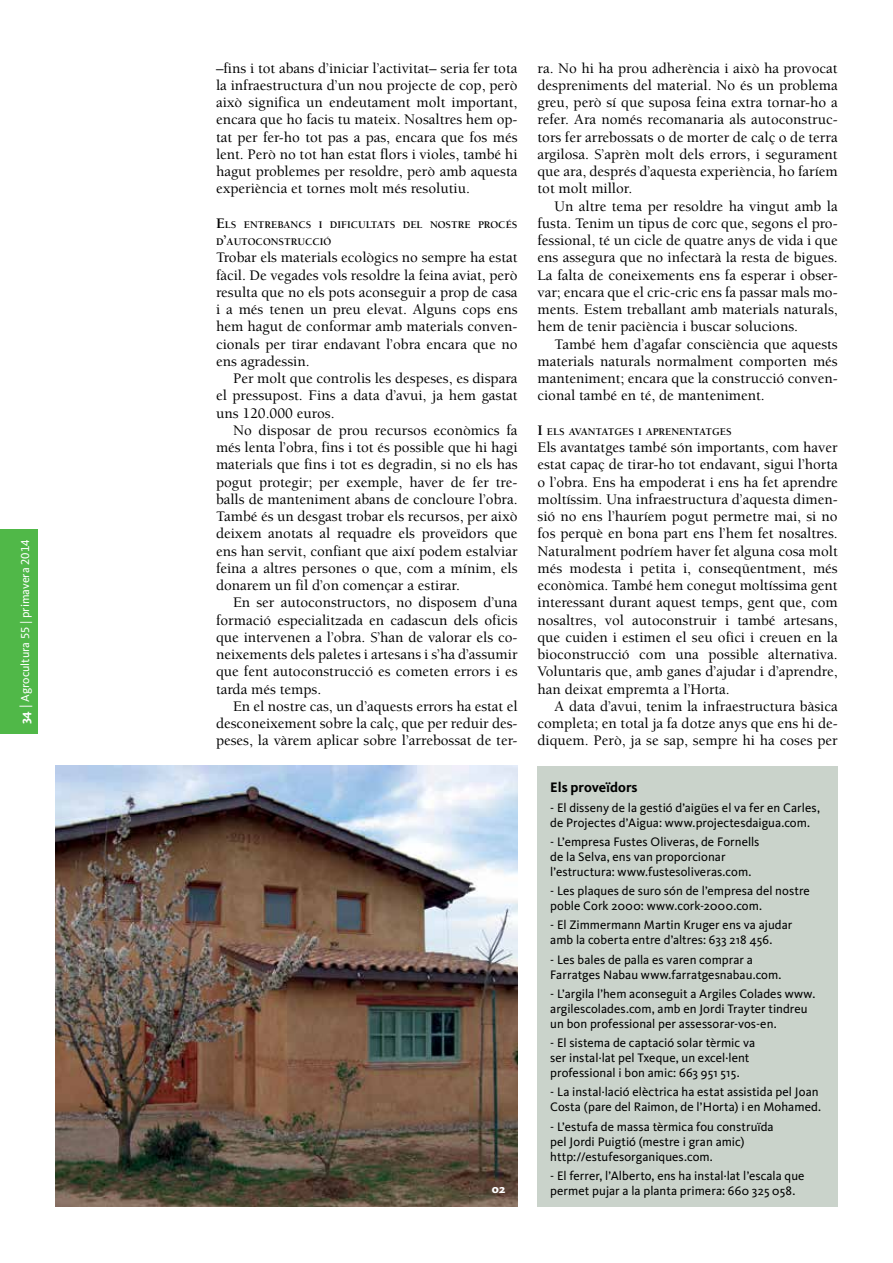
<style>
.page{position:relative;width:893px;height:1263px;background:#fff}
.page>*{position:absolute;margin:0;border:0;box-sizing:border-box;transform-origin:0 0}
.t1{font:500 15px/17.2px "Berkeley";color:#000;text-align:justify}
.t2{font:700 14.25px "Kievit OT";color:#000}
.t3{font:12.75px/15px "Kievit OT";letter-spacing:.005em;color:#000}
.t4{font:12px "Kievit OT";color:#fff}
.t5{font:800 12px "Kievit OT";color:#fff}
.t6{font:700 10.5px/17.2px "Berkeley";color:#000}
.s1{font-weight:700;font-size:12.75px}
.s2{font-size:12.75px}
.s3{font-size:15px}
</style>
<div class="page">
<div style="left:0;top:529px;width:38px;height:204px;background:#50b848"></div>
<div style="left:537px;top:766px;width:301px;height:440px;background:#cad3cb"></div>
<img style="left:55px;top:766px;width:462px;height:440px">
<p class="t4" style="left:18px;top:724px;width:186px;rotate:-90deg"><span class="s1">34</span> <span class="s2">|</span> Agrocultura 55 | primavera 2014</p>
<p class="t1" style="left:216px;top:59px;width:303px">–fins i tot abans d’iniciar l’activitat– seria fer tota la infraestructura d’un nou projecte de cop, però això significa un endeutament molt important, encara que ho facis tu mateix. Nosaltres hem op&shy;tat per fer-ho tot pas a pas, encara que fos més lent. Però no tot han estat flors i violes, també hi hagut problemes per resoldre, però amb aquesta experiència et tornes molt més resolutiu.</p>
<p class="t6" style="left:216px;top:216px;width:303px"><span class="s3">E</span>LS ENTREBANCS I DIFICULTATS DEL NOSTRE PROCÉS<br>D<span class="s3">’</span>AUTOCONSTRUCCIÓ</p>
<p class="t1" style="left:216px;top:249px;width:303px">Trobar els materials ecològics no sempre ha estat fàcil. De vegades vols resoldre la feina aviat, però resulta que no els pots aconseguir a prop de casa i a més tenen un preu elevat. Alguns cops ens hem hagut de conformar amb materials conven&shy;cionals per tirar endavant l’obra encara que no ens agradessin.</p>
<p class="t1" style="left:216px;top:370px;width:303px;text-indent:17px">Per molt que controlis les despeses, es dispara el pressupost. Fins a data d’avui, ja hem gastat uns 120.000 euros.</p>
<p class="t1" style="left:216px;top:422px;width:303px;text-indent:17px">No disposar de prou recursos econòmics fa més lenta l’obra, fins i tot és possible que hi hagi materials que fins i tot es degradin, si no els has pogut protegir; per exemple, haver de fer tre&shy;balls de manteniment abans de concloure l’obra.<br>També és un desgast trobar els recursos, per això deixem anotats al requadre els proveïdors que ens han servit, confiant que així podem estalviar feina a altres persones o que, com a mínim, els donarem un fil d’on començar a estirar.</p>
<p class="t1" style="left:216px;top:594px;width:303px;text-indent:17px">En ser autoconstructors, no disposem d’una formació especialitzada en cadascun dels oficis que intervenen a l’obra. S’han de valorar els co&shy;neixements dels paletes i artesans i s’ha d’assumir que fent autoconstrucció es cometen errors i es tarda més temps.</p>
<p class="t1" style="left:216px;top:698px;width:303px;text-indent:17px">En el nostre cas, un d’aquests errors ha estat el desconeixement sobre la calç, que per reduir des&shy;peses, la vàrem aplicar sobre l’arrebossat de ter-</p>
<p class="t1" style="left:537px;top:59px;width:302px">ra. No hi ha prou adherència i això ha provocat despreniments del material. No és un problema greu, però sí que suposa feina extra tornar-ho a refer. Ara només recomanaria als autoconstruc&shy;tors fer arrebossats o de morter de calç o de terra argilosa. S’aprèn molt dels errors, i segurament que ara, després d’aquesta experiència, ho faríem tot molt millor.</p>
<p class="t1" style="left:537px;top:197px;width:302px;text-indent:17px">Un altre tema per resoldre ha vingut amb la fusta. Tenim un tipus de corc que, segons el pro&shy;fessional, té un cicle de quatre anys de vida i que ens assegura que no infectarà la resta de bigues.<br>La falta de coneixements ens fa esperar i obser&shy;var; encara que el cric-cric ens fa passar mals mo&shy;ments. Estem treballant amb materials naturals, hem de tenir paciència i buscar solucions.</p>
<p class="t1" style="left:537px;top:335px;width:302px;text-indent:17px">També hem d’agafar consciència que aquests materials naturals normalment comporten més manteniment; encara que la construcció conven&shy;cional també en té, de manteniment.</p>
<p class="t6" style="left:537px;top:423px;width:196px"><span class="s3">I</span> ELS AVANTATGES I APRENENTATGES</p>
<p class="t1" style="left:537px;top:439px;width:302px">Els avantatges també són importants, com haver estat capaç de tirar-ho tot endavant, sigui l’horta o l’obra. Ens ha empoderat i ens ha fet aprendre moltíssim. Una infraestructura d’aquesta dimen&shy;sió no ens l’hauríem pogut permetre mai, si no fos perquè en bona part ens l’hem fet nosaltres.<br>Naturalment podríem haver fet alguna cosa molt més modesta i petita i, conseqüentment, més econòmica. També hem conegut moltíssima gent interessant durant aquest temps, gent que, com nosaltres, vol autoconstruir i també artesans, que cuiden i estimen el seu ofici i creuen en la bioconstrucció com una possible alternativa.<br>Voluntaris que, amb ganes d’ajudar i d’aprendre, han deixat empremta a l’Horta.</p>
<p class="t1" style="left:537px;top:698px;width:302px;text-indent:17px">A data d’avui, tenim la infraestructura bàsica completa; en total ja fa dotze anys que ens hi de&shy;diquem. Però, ja se sap, sempre hi ha coses per</p>
<p class="t2" style="left:550px;top:779px;width:89px">Els proveïdors</p>
<p class="t3" style="left:550px;top:800px;width:271px">- El disseny de la gestió d’aigües el va fer en Carles, de Projectes d’Aigua: www.projectesdaigua.com.</p>
<p class="t3" style="left:550px;top:834px;width:211px">- L’empresa Fustes Oliveras, de Fornells de la Selva, ens van proporcionar l’estructura: www.fustesoliveras.com.</p>
<p class="t3" style="left:550px;top:883px;width:261px">- Les plaques de suro són de l’empresa del nostre poble Cork 2000: www.cork-2000.com.</p>
<p class="t3" style="left:550px;top:917px;width:244px">- El Zimmermann Martin Kruger ens va ajudar amb la coberta entre d’altres: 633 218 456.</p>
<p class="t3" style="left:550px;top:952px;width:233px">- Les bales de palla es varen comprar a<br>Farratges Nabau www.farratgesnabau.com.</p>
<p class="t3" style="left:550px;top:986px;width:267px">- L’argila l’hem aconseguit a Argiles Colades www. argilescolades.com, amb en Jordi Trayter tindreu un bon professional per assessorar-vos-en.</p>
<p class="t3" style="left:550px;top:1035px;width:206px">- El sistema de captació solar tèrmic va ser instal·lat pel Txeque, un excel·lent professional i bon amic: 663 951 515.</p>
<p class="t3" style="left:550px;top:1084px;width:272px">- La instal·lació elèctrica ha estat assistida pel Joan<br>Costa (pare del Raimon, de l’Horta) i en Mohamed.</p>
<p class="t3" style="left:550px;top:1119px;width:225px">- L’estufa de massa tèrmica fou construïda pel Jordi Puigtió (mestre i gran amic) http://estufesorganiques.com.</p>
<p class="t3" style="left:550px;top:1168px;width:256px">- El ferrer, l’Alberto, ens ha instal·lat l’escala que</p>
<p class="t5" style="left:492px;top:1182px;width:15px">02</p>
<p class="t3" style="left:550px;top:1183px;width:247px">permet pujar a la planta primera: 660 325 058.</p>
</div>
